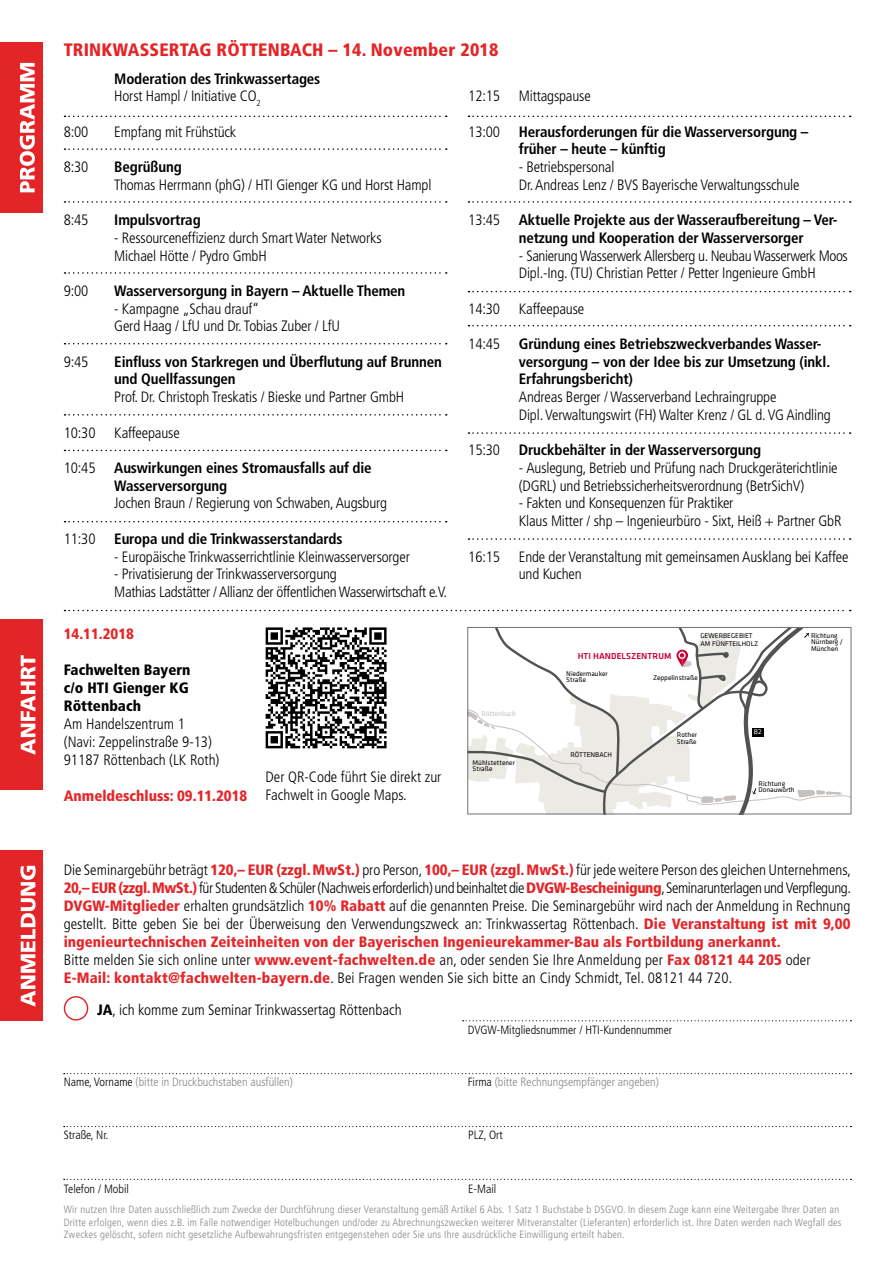
<style>
.page{position:relative;width:893px;height:1263px;background:#fff}
.page>*{position:absolute;margin:0;border:0;box-sizing:border-box;transform-origin:0 0}
.t1{font:900 condensed 18px "Frutiger";letter-spacing:.01em;color:#e42528}
.t2{font:300 condensed 15px/18px "Frutiger";letter-spacing:-.01em;color:#000}
.t3{font:700 condensed 15px/17.7px "Frutiger";letter-spacing:-.01em;color:#000}
.t4{font:900 condensed 15px/18px "Frutiger";color:#000}
.t5{font:900 condensed 15px "Frutiger";color:#e42528}
.t6{font:300 condensed 12px "Frutiger";color:#848687}
.t7{font:300 condensed 12px "Frutiger";color:#000}
.t8{font:300 condensed 10.5px/12.6px "Frutiger";letter-spacing:.02em;color:#848687}
.t9{font:500 8.55px "GC Klavika Head";letter-spacing:.01em;color:#ca0037}
.t10{font:7.05px/6.4px "GC Klavika";color:#000}
.t11{font:7.05px "GC Klavika";color:#c5c1bf}
.t12{font:7.05px "GC Klavika";color:#fff}
.s1{font-weight:300}
.s2{font-weight:900;color:#e42528}
.s3{font-weight:900}
.s4{color:#000}
</style>
<div class="page">
<div style="left:0;top:43px;width:43px;height:170px;background:#e42528"></div>
<svg style="left:20px;top:63px;width:15px;height:129px"></svg>
<div style="left:0;top:850px;width:43px;height:170px;background:#e42528"></div>
<svg style="left:20px;top:866px;width:16px;height:140px"></svg>
<div style="left:0;top:620px;width:43px;height:170px;background:#e42528"></div>
<svg style="left:21px;top:655px;width:14px;height:100px"></svg>
<svg style="left:266px;top:627px;width:121px;height:121px"></svg>
<svg style="left:470px;top:629px;width:379px;height:183px"></svg>
<div style="left:468px;top:627px;width:383px;height:187px;border:1px solid #707172"></div>
<svg style="left:64px;top:1073px;width:787px;height:1px"></svg>
<svg style="left:463px;top:1020px;width:388px;height:1px"></svg>
<svg style="left:64px;top:1126px;width:787px;height:1px"></svg>
<svg style="left:64px;top:1179px;width:787px;height:1px"></svg>
<div style="left:64px;top:996px;width:24px;height:24px;border:1px solid #e42528;border-radius:50%"></div>
<svg style="left:65px;top:116px;width:382px;height:1px"></svg>
<svg style="left:65px;top:148px;width:382px;height:2px"></svg>
<svg style="left:468px;top:116px;width:383px;height:1px"></svg>
<svg style="left:468px;top:201px;width:383px;height:2px"></svg>
<svg style="left:468px;top:291px;width:383px;height:1px"></svg>
<svg style="left:468px;top:325px;width:383px;height:1px"></svg>
<svg style="left:468px;top:432px;width:383px;height:2px"></svg>
<svg style="left:468px;top:538px;width:383px;height:2px"></svg>
<svg style="left:65px;top:610px;width:786px;height:1px"></svg>
<svg style="left:65px;top:201px;width:382px;height:2px"></svg>
<svg style="left:65px;top:272px;width:382px;height:2px"></svg>
<svg style="left:65px;top:343px;width:382px;height:1px"></svg>
<svg style="left:65px;top:414px;width:382px;height:2px"></svg>
<svg style="left:65px;top:450px;width:382px;height:1px"></svg>
<svg style="left:65px;top:521px;width:382px;height:1px"></svg>
<p class="t1" style="left:64px;top:39px;width:21px">TRINKWASSER</p>
<p class="t1" style="left:180px;top:39px;width:90px">TAG RÖTTENBACH</p>
<p class="t1" style="left:329px;top:39px;width:171px">– 14. November 2018</p>
<p class="t3" style="left:114px;top:70px;width:208px">Moderation des Trinkwassertages<br><span class="s1">Horst Hampl / Initiative CO</span><sub>2</sub></p>
<p class="t2" style="left:114px;top:123px;width:123px">Empfang mit Frühstück</p>
<p class="t3" style="left:114px;top:158px;width:69px">Begrüßung</p>
<p class="t2" style="left:114px;top:176px;width:319px">Thomas Herrmann (phG) / HTI Gienger KG und Horst Hampl</p>
<p class="t3" style="left:114px;top:211px;width:88px">Impulsvortrag</p>
<p class="t2" style="left:114px;top:229px;width:269px">- Ressourceneffizienz durch Smart Water Networks<br>Michael Hötte / Pydro GmbH</p>
<p class="t3" style="left:114px;top:282px;width:293px">Wasserversorgung in Bayern – Aktuelle Themen</p>
<p class="t2" style="left:114px;top:300px;width:227px">- Kampagne „Schau drauf“<br>Gerd Haag / LfU und Dr. Tobias Zuber / LfU</p>
<p class="t3" style="left:114px;top:353px;width:329px">Einfluss von Starkregen und Überflutung auf Brunnen und Quellfassungen</p>
<p class="t2" style="left:114px;top:388px;width:291px">Prof. Dr. Christoph Treskatis / Bieske und Partner GmbH</p>
<p class="t2" style="left:114px;top:424px;width:67px">Kaffeepause</p>
<p class="t3" style="left:114px;top:459px;width:259px">Auswirkungen eines Stromausfalls auf die<br>Wasserversorgung</p>
<p class="t2" style="left:114px;top:494px;width:274px">Jochen Braun / Regierung von Schwaben, Augsburg</p>
<p class="t3" style="left:114px;top:530px;width:230px">Europa und die Trinkwasserstandards</p>
<p class="t2" style="left:114px;top:547px;width:297px">- Europäische Trinkwasserrichtlinie Kleinwasserversorger</p>
<p class="t2" style="left:114px;top:565px;width:334px">- Privatisierung der Trinkwasserversorgung<br>Mathias Ladstätter / Allianz der öffentlichen Wasserwirtschaft e.V.</p>
<p class="t2" style="left:468px;top:87px;width:33px">12:15</p>
<p class="t2" style="left:468px;top:123px;width:33px">13:00</p>
<p class="t2" style="left:64px;top:123px;width:26px">8:00</p>
<p class="t2" style="left:64px;top:158px;width:26px">8:30</p>
<p class="t2" style="left:64px;top:211px;width:26px">8:45</p>
<p class="t2" style="left:468px;top:211px;width:33px">13:45</p>
<p class="t2" style="left:64px;top:282px;width:26px">9:00</p>
<p class="t2" style="left:468px;top:300px;width:33px">14:30</p>
<p class="t2" style="left:468px;top:335px;width:33px">14:45</p>
<p class="t2" style="left:64px;top:353px;width:26px">9:45</p>
<p class="t2" style="left:64px;top:424px;width:33px">10:30</p>
<p class="t2" style="left:64px;top:459px;width:33px">10:45</p>
<p class="t2" style="left:468px;top:441px;width:33px">15:30</p>
<p class="t2" style="left:64px;top:530px;width:33px">11:30</p>
<p class="t2" style="left:468px;top:547px;width:33px">16:15</p>
<p class="t2" style="left:519px;top:87px;width:73px">Mittagspause</p>
<p class="t3" style="left:519px;top:123px;width:291px">Herausforderungen für die Wasserversorgung – früher – heute – künftig</p>
<p class="t2" style="left:519px;top:158px;width:282px">- Betriebspersonal<br>Dr. Andreas Lenz / BVS Bayerische Verwaltungsschule</p>
<p class="t3" style="left:519px;top:211px;width:320px">Aktuelle Projekte aus der Wasseraufbereitung – Ver&shy;netzung und Kooperation der Wasserversorger</p>
<p class="t2" style="left:519px;top:247px;width:331px">- Sanierung Wasserwerk Allersberg u. Neubau Wasserwerk Moos<br>Dipl.-Ing. (TU) Christian Petter / Petter Ingenieure GmbH</p>
<p class="t2" style="left:519px;top:300px;width:67px">Kaffeepause</p>
<p class="t3" style="left:519px;top:335px;width:313px">Gründung eines Betriebszweckverbandes Wasser&shy;versorgung – von der Idee bis zur Umsetzung (inkl.<br>Erfahrungsbericht)</p>
<p class="t2" style="left:519px;top:388px;width:313px">Andreas Berger / Wasserverband Lechraingruppe<br>Dipl. Verwaltungswirt (FH) Walter Krenz / GL d. VG Aindling</p>
<p class="t3" style="left:519px;top:441px;width:244px">Druckbehälter in der Wasserversorgung</p>
<p class="t2" style="left:519px;top:459px;width:320px">- Auslegung, Betrieb und Prüfung nach Druckgeräterichtlinie (DGRL) und Betriebssicherheitsverordnung (BetrSichV)</p>
<p class="t2" style="left:519px;top:495px;width:324px">- Fakten und Konsequenzen für Praktiker<br>Klaus Mitter / shp – Ingenieurbüro - Sixt, Heiß + Partner GbR</p>
<p class="t2" style="left:519px;top:548px;width:331px">Ende der Veranstaltung mit gemeinsamen Ausklang bei Kaffee und Kuchen</p>
<p class="t5" style="left:64px;top:624px;width:72px">14.11.2018</p>
<p class="t4" style="left:64px;top:660px;width:128px">Fachwelten Bayern c/o HTI Gienger KG<br>Röttenbach</p>
<p class="t2" style="left:64px;top:715px;width:157px">Am Handelszentrum 1 (Navi: Zeppelinstraße 9-13)<br>91187 Röttenbach (LK Roth)</p>
<p class="t5" style="left:64px;top:786px;width:185px">Anmeldeschluss: 09.11.2018</p>
<p class="t2" style="left:266px;top:768px;width:177px">Der QR-Code führt Sie direkt zur<br>Fachwelt in Google Maps.</p>
<p class="t11" style="left:481px;top:709px;width:36px">Röttenbach</p>
<p class="t10" style="left:473px;top:759px;width:44px">Mühlstettener<br>Straße</p>
<p class="t9" style="left:578px;top:649px;width:95px">HTI HANDELSZENTRUM</p>
<p class="t10" style="left:700px;top:631px;width:59px;line-height:8.6px">GEWERBEGEBIET<br>AM FÜNFTEILHOLZ</p>
<p class="t10" style="left:566px;top:670px;width:43px">Niedermauker<br>Straße</p>
<p class="t10" style="left:653px;top:674px;width:46px">Zeppelinstraße</p>
<p class="t10" style="left:811px;top:632px;width:33px">Richtung<br>Nürnberg /<br>München</p>
<p class="t10" style="left:571px;top:751px;width:43px">RÖTTENBACH</p>
<p class="t10" style="left:677px;top:731px;width:22px">Rother<br>Straße</p>
<p class="t12" style="left:754px;top:727px;width:9px">B2</p>
<p class="t10" style="left:759px;top:780px;width:38px">Richtung<br>Donauwörth</p>
<p class="t2" style="left:64px;top:860px;width:789px">Die Seminargebühr beträgt <span class="s2">120,– EUR (zzgl. MwSt.)</span> pro Person, <span class="s2">100,– EUR (zzgl. MwSt.)</span> für jede weitere Person des gleichen Unternehmens, <span class="s2">20,– EUR (zzgl. MwSt.)</span> für Studenten &amp; Schüler (Nachweis erforderlich) und beinhaltet die <span class="s2">DVGW-Bescheinigung</span>, Seminarunterlagen und Verpflegung.<br><span class="s2">DVGW-Mitglieder</span> erhalten grundsätzlich <span class="s2">10% Rabatt</span> auf die genannten Preise. Die Seminargebühr wird nach der Anmeldung in Rechnung gestellt. Bitte geben Sie bei der Überweisung den Verwendungszweck an: Trinkwassertag Röttenbach. <span class="s2">Die Veranstaltung ist mit 9,00 ingenieurtechnischen Zeiteinheiten von der Bayerischen Ingenieurekammer-Bau als Fortbildung anerkannt.<br></span>Bitte melden Sie sich online unter <span class="s2">www.event-fachwelten.de</span> an, oder senden Sie Ihre Anmeldung per <span class="s2">Fax 08121 44 205</span> oder <span class="s2">E-Mail: kontakt@fachwelten-bayern.de</span>. Bei Fragen wenden Sie sich bitte an Cindy Schmidt, Tel. 08121 44 720.</p>
<p class="t2" style="left:97px;top:1001px;width:306px"><span class="s3">JA</span>, ich komme zum Seminar Trinkwassertag Röttenbach</p>
<p class="t7" style="left:468px;top:1022px;width:206px">DVGW-Mitgliedsnummer / HTI-Kundennummer</p>
<p class="t6" style="left:64px;top:1075px;width:231px"><span class="s4">Name, Vorname</span> (bitte in Druckbuchstaben ausfüllen)</p>
<p class="t6" style="left:468px;top:1075px;width:193px"><span class="s4">Firma</span> (bitte Rechnungsempfänger angeben)</p>
<p class="t7" style="left:64px;top:1128px;width:46px">Straße, Nr.</p>
<p class="t7" style="left:468px;top:1128px;width:36px">PLZ, Ort</p>
<p class="t7" style="left:64px;top:1182px;width:67px">Telefon / Mobil</p>
<p class="t7" style="left:468px;top:1182px;width:29px">E-Mail</p>
<p class="t8" style="left:64px;top:1203px;width:779px">Wir nutzen Ihre Daten ausschließlich zum Zwecke der Durchführung dieser Veranstaltung gemäß Artikel 6 Abs. 1 Satz 1 Buchstabe b DSGVO. In diesem Zuge kann eine Weitergabe Ihrer Daten an<br>Dritte erfolgen, wenn dies z.B. im Falle notwendiger Hotelbuchungen und/oder zu Abrechnungszwecken weiterer Mitveranstalter (Lieferanten) erforderlich ist. Ihre Daten werden nach Wegfall des<br>Zweckes gelöscht, sofern nicht gesetzliche Aufbewahrungsfristen entgegenstehen oder Sie uns Ihre ausdrückliche Einwilligung erteilt haben.</p>
</div>
